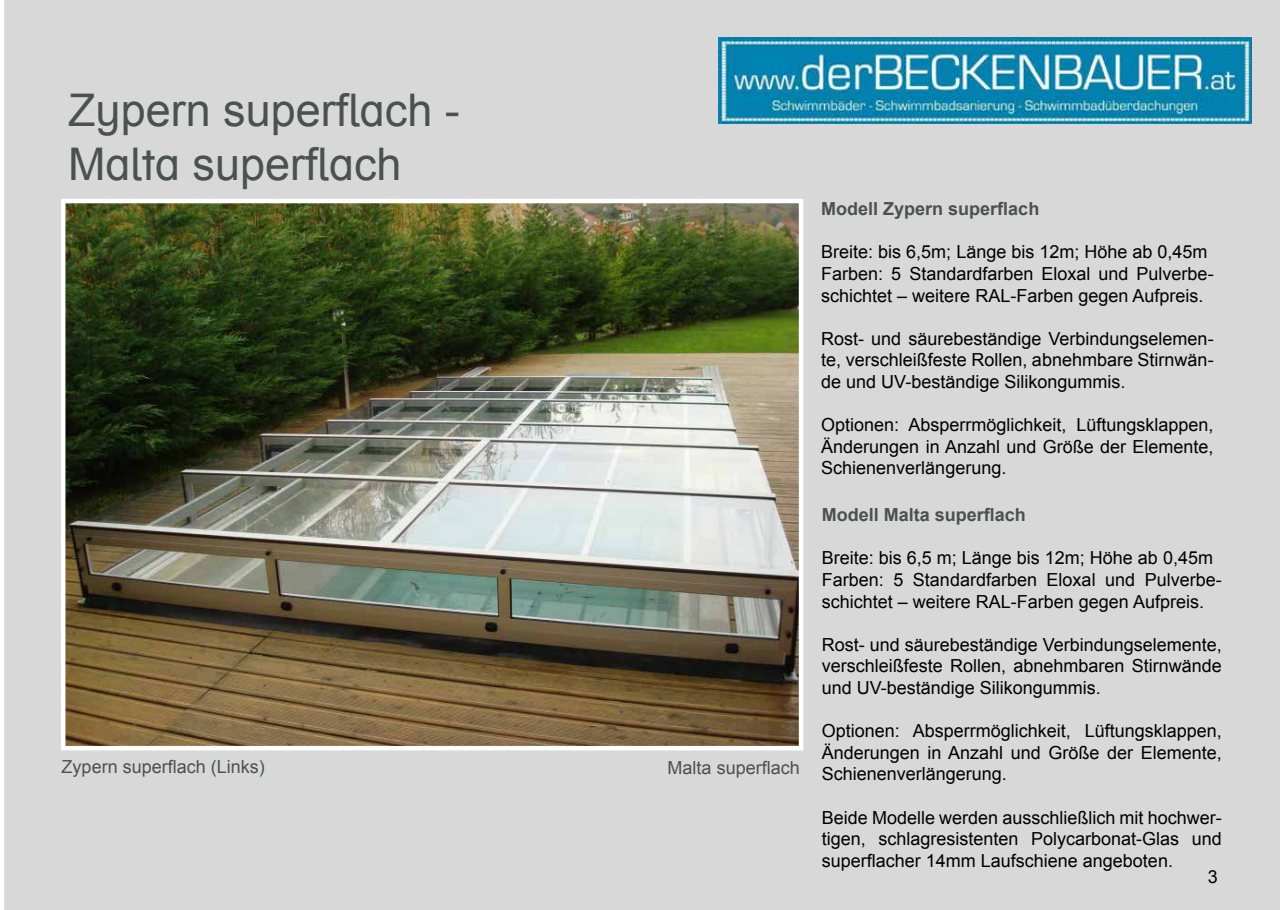
<style>
.page{position:relative;width:1280px;height:910px;background:#fff}
.page>*{position:absolute;margin:0;border:0;box-sizing:border-box;transform-origin:0 0}
.t1{font:45px/54px "Arial";color:#49524f}
.t2{font:18px/21.6px "Arial";color:#000;text-align:justify}
.t3{font:700 18px "Arial";color:#49524f}
.t4{font:18px "Arial";color:#49524f}
</style>
<div class="page">
<div style="left:4px;top:0;width:1276px;height:910px;background:#d8d8d8"></div>
<img style="left:66px;top:204px;width:732px;height:541px">
<div style="left:61px;top:199px;width:742px;height:551px;border:4px solid #fff"></div>
<img style="left:718px;top:38px;width:533px;height:86px">
<h1 class="t1" style="left:68px;top:83px;width:393px">Zypern superflach -<br>Malta superflach</h1>
<p class="t4" style="left:62px;top:754px;width:205px">Zypern superflach (Links)</p>
<p class="t4" style="left:668px;top:755px;width:134px">Malta superflach</p>
<p class="t3" style="left:821px;top:196px;width:220px">Modell Zypern superflach</p>
<p class="t2" style="left:821px;top:241px;width:394px;text-align:left">Breite: bis 6,5m; Länge bis 12m; Höhe ab 0,45m<br>Farben: 5 Standardfarben Eloxal und Pulverbe&shy;schichtet – weitere RAL-Farben gegen Aufpreis.</p>
<p class="t2" style="left:821px;top:328px;width:394px">Rost- und säurebeständige Verbindungselemen&shy;te, verschleißfeste Rollen, abnehmbare Stirnwän&shy;de und UV-beständige Silikongummis.</p>
<p class="t2" style="left:821px;top:414px;width:394px">Optionen: Absperrmöglichkeit, Lüftungsklappen, Änderungen in Anzahl und Größe der Elemente, Schienenverlängerung.</p>
<p class="t3" style="left:822px;top:502px;width:206px">Modell Malta superflach</p>
<p class="t2" style="left:822px;top:547px;width:402px;text-align:left">Breite: bis 6,5 m; Länge bis 12m; Höhe ab 0,45m<br>Farben: 5 Standardfarben Eloxal und Pulverbe&shy;schichtet – weitere RAL-Farben gegen Aufpreis.</p>
<p class="t2" style="left:822px;top:634px;width:402px">Rost- und säurebeständige Verbindungselemente, verschleißfeste Rollen, abnehmbaren Stirnwände und UV-beständige Silikongummis.</p>
<p class="t2" style="left:822px;top:720px;width:402px">Optionen: Absperrmöglichkeit, Lüftungsklappen, Änderungen in Anzahl und Größe der Elemente, Schienenverlängerung.</p>
<p class="t2" style="left:822px;top:806px;width:402px">Beide Modelle werden ausschließlich mit hochwer&shy;tigen, schlagresistenten Polycarbonat-Glas und superflacher 14mm Laufschiene angeboten.</p>
<p class="t2" style="left:1208px;top:865px;width:12px">3</p>
</div>
